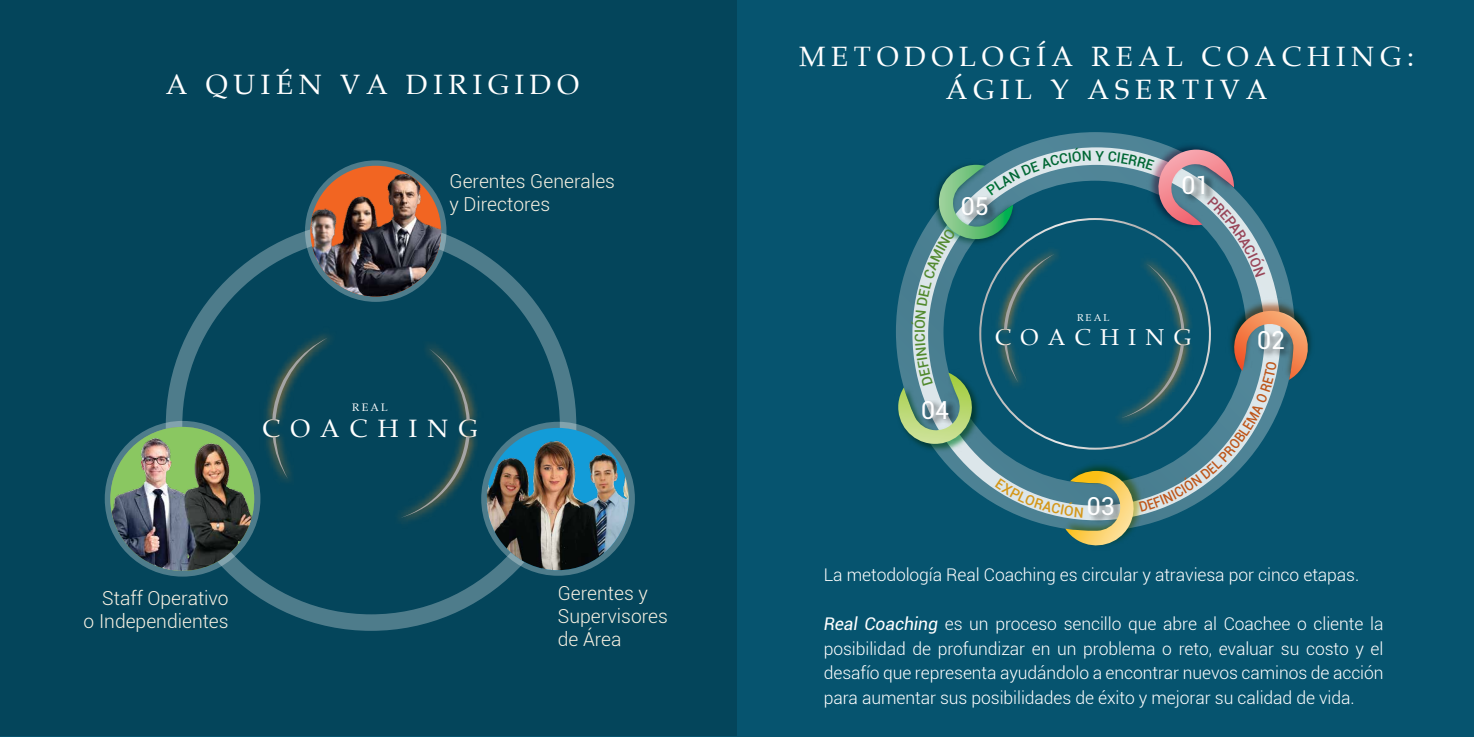
<style>
.page{position:relative;width:1474px;height:737px;background:#fff}
.page>*{position:absolute;margin:0;border:0;box-sizing:border-box;transform-origin:0 0}
.t1{font:28px/33.6px "Palatino";letter-spacing:.2em;color:#fff;text-align:center}
.t2{font:25.11px "Palatino";letter-spacing:.4em;color:#fff}
.t3{font:24.85px "Roboto";color:#fff}
.t4{font:22.93px "Palatino";letter-spacing:.4em;color:#fff}
.t5{font:300 19.25px/23.1px "Roboto";color:#f8f2e3}
.t6{font:300 17.5px/24.5px "Roboto";letter-spacing:-.005em;color:#fff;text-align:justify}
.t7{font:500 14px "Roboto";color:#528a2f}
.t8{font:10.85px "Palatino";color:#fff}
.t9{font:9.89px "Palatino";color:#fff}
.s1{font-weight:400;font-style:italic}
</style>
<div class="page">
<div style="left:0;top:0;width:1473px;height:737px;background:#06546f"></div>
<div style="left:1px;top:0;width:736px;height:736px;background:#04455b"></div>
<div style="left:166px;top:220px;width:410px;height:411px;border:16px solid #fff;border-radius:50%"></div>
<svg style="left:481px;top:422px;width:154px;height:154px"></svg>
<img style="left:486px;top:433px;width:142px;height:137px">
<svg style="left:105px;top:421px;width:155px;height:155px"></svg>
<div style="left:110px;top:427px;width:144px;height:144px;background:#8ac761;border-radius:50%"></div>
<img style="left:110px;top:438px;width:144px;height:133px">
<svg style="left:305px;top:160px;width:141px;height:142px"></svg>
<img style="left:310px;top:174px;width:131px;height:122px">
<svg style="left:1020px;top:132px;width:131px;height:15px"></svg>
<img style="left:1146px;top:140px;width:59px;height:8px">
<img style="left:259px;top:334px;width:71px;height:158px">
<svg style="left:273px;top:437px;width:15px;height:42px"></svg>
<svg style="left:272px;top:338px;width:56px;height:82px"></svg>
<img style="left:399px;top:345px;width:84px;height:177px">
<svg style="left:400px;top:437px;width:69px;height:81px"></svg>
<svg style="left:428px;top:348px;width:42px;height:72px"></svg>
<svg style="left:896px;top:148px;width:416px;height:398px"></svg>
<h1 class="t1" style="left:166px;top:67px;width:414px">A QUIÉN VA DIRIGIDO</h1>
<p class="t5" style="left:449px;top:169px;width:167px">Gerentes Generales y Directores</p>
<p class="t8" style="left:352px;top:398px;width:37px">REAL</p>
<h2 class="t2" style="left:262px;top:408px;width:216px">COACHING</h2>
<p class="t5" style="left:84px;top:586px;width:146px;text-align:right">Staff Operativo<br>o Independientes</p>
<p class="t5" style="left:557px;top:580px;width:112px">Gerentes y<br>Supervisores de Área</p>
<h1 class="t1" style="left:799px;top:39px;width:616px">METODOLOGÍA REAL COACHING:<br>ÁGIL Y ASERTIVA</h1>
<h3 class="t3" style="left:960px;top:189px;width:29px">05</h3>
<h3 class="t3" style="left:1181px;top:167px;width:29px">01</h3>
<p class="t7" style="left:910px;top:333px;width:6px;rotate:-90deg">I</p>
<h3 class="t3" style="left:921px;top:392px;width:29px">04</h3>
<p class="t9" style="left:1077px;top:309px;width:34px">REAL</p>
<h3 class="t4" style="left:995px;top:318px;width:198px">COACHING</h3>
<h3 class="t3" style="left:1256px;top:323px;width:29px">02</h3>
<h3 class="t3" style="left:1086px;top:488px;width:29px">03</h3>
<p class="t6" style="left:823px;top:562px;width:537px">La metodología Real Coaching es circular y atraviesa por cinco etapas.</p>
<p class="t6" style="left:823px;top:611px;width:561px"><span class="s1">Real Coaching</span> es un proceso sencillo que abre al Coachee o cliente la posibilidad de profundizar en un problema o reto, evaluar su costo y el desafío que representa ayudándolo a encontrar nuevos caminos de acción para aumentar sus posibilidades de éxito y mejorar su calidad de vida.</p>
</div>
